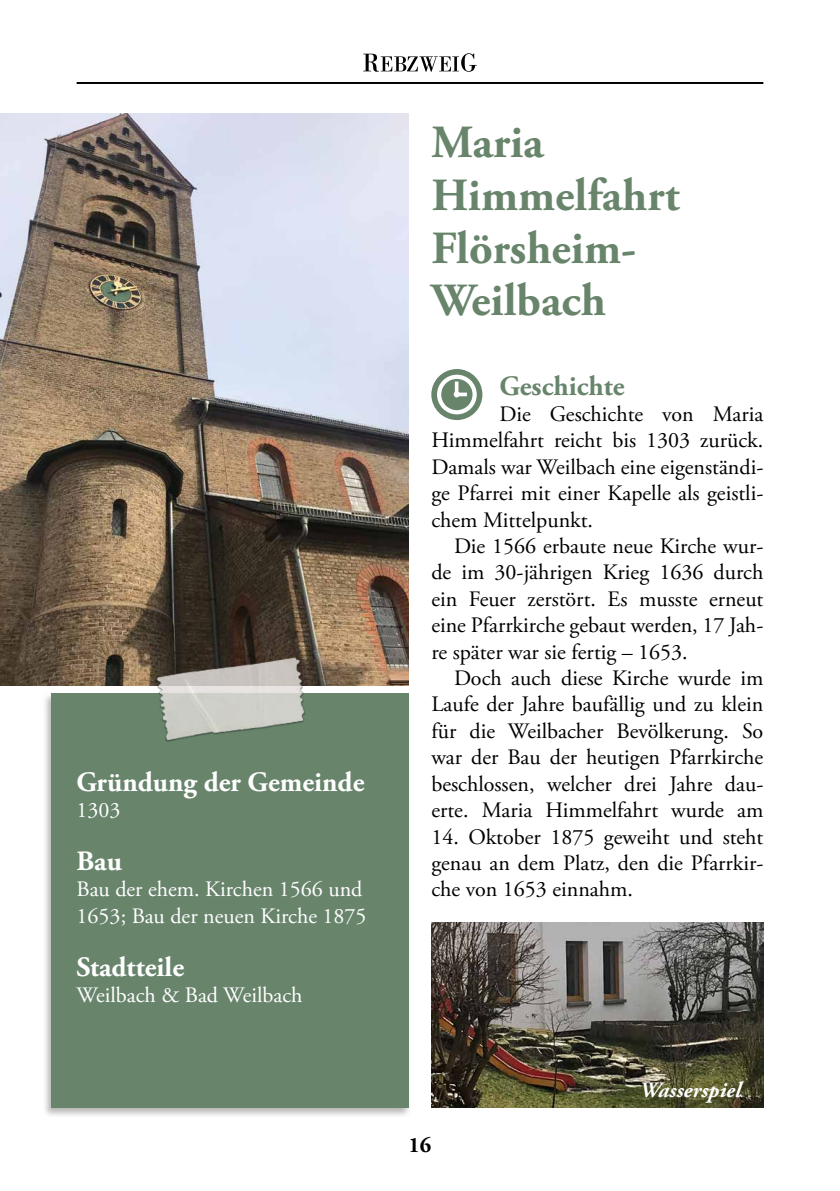
<style>
.page{position:relative;width:840px;height:1191px;background:#fff}
.page>*{position:absolute;margin:0;border:0;box-sizing:border-box;transform-origin:0 0}
.t1{font:700 46px/52.8px "Adobe Garamond Pro";color:#68856c}
.t2{font:700 28px "Adobe Garamond Pro";color:#fff}
.t3{font:700 28px "Adobe Garamond Pro";color:#68856c}
.t4{font:22px/26.4px "Adobe Garamond Pro";color:#000;text-align:justify}
.t5{font:22px/26.4px "Adobe Garamond Pro";color:#fff}
.t6{font:italic 700 22px "Adobe Garamond Pro";color:#fff}
.t7{font:700 22px "Adobe Garamond Pro";color:#000}
</style>
<div class="page">
<hr style="left:77px;top:82px;width:686px;height:2px;background:#000">
<svg style="left:363px;top:53px;width:113px;height:19px"></svg>
<div style="left:42px;top:692px;width:369px;height:426px;background:#000;opacity:.29"></div>
<div style="left:51px;top:693px;width:357px;height:414px;background:#68856c"></div>
<div style="left:431px;top:369px;width:51px;height:51px;background:#68856c;border-radius:50%"></div>
<svg style="left:436px;top:374px;width:41px;height:41px"></svg>
<img style="left:0;top:113px;width:408px;height:572px">
<img style="left:146px;top:640px;width:176px;height:102px">
<img style="left:431px;top:922px;width:332px;height:185px">
<p class="t2" style="left:77px;top:765px;width:289px">Gründung der Gemeinde</p>
<p class="t5" style="left:77px;top:797px;width:45px">1303</p>
<p class="t2" style="left:77px;top:844px;width:47px">Bau</p>
<p class="t5" style="left:77px;top:877px;width:291px">Bau der ehem. Kirchen 1566 und<br>1653; Bau der neuen Kirche 1875</p>
<p class="t2" style="left:77px;top:950px;width:109px">Stadtteile</p>
<p class="t5" style="left:77px;top:982px;width:227px">Weilbach &amp; Bad Weilbach</p>
<h1 class="t1" style="left:431px;top:117px;width:250px">Maria<br>Himmelfahrt<br>Flörsheim-<br>Weilbach</h1>
<p class="t3" style="left:499px;top:369px;width:126px">Geschichte</p>
<p class="t4" style="left:431px;top:401px;width:333px;text-indent:68px">Die Geschichte von Maria Himmelfahrt reicht bis 1303 zurück.<br>Damals war Weilbach eine eigenständi&shy;ge Pfarrei mit einer Kapelle als geistli&shy;chem Mittelpunkt.</p>
<p class="t4" style="left:431px;top:533px;width:333px;text-indent:23px">Die 1566 erbaute neue Kirche wur&shy;de im 30-jährigen Krieg 1636 durch ein Feuer zerstört. Es musste erneut eine Pfarrkirche gebaut werden, 17 Jah&shy;re später war sie fertig – 1653.</p>
<p class="t4" style="left:431px;top:665px;width:333px;text-indent:23px">Doch auch diese Kirche wurde im Laufe der Jahre baufällig und zu klein für die Weilbacher Bevölkerung. So war der Bau der heutigen Pfarrkirche beschlossen, welcher drei Jahre dau&shy;erte. Maria Himmelfahrt wurde am</p>
<p class="t4" style="left:431px;top:824px;width:333px">14. Oktober 1875 geweiht und steht genau an dem Platz, den die Pfarrkir&shy;che von 1653 einnahm.</p>
<p class="t7" style="left:408px;top:1132px;width:24px">16</p>
<p class="t6" style="left:638px;top:1077px;width:103px">Wasserspiel</p>
</div>
